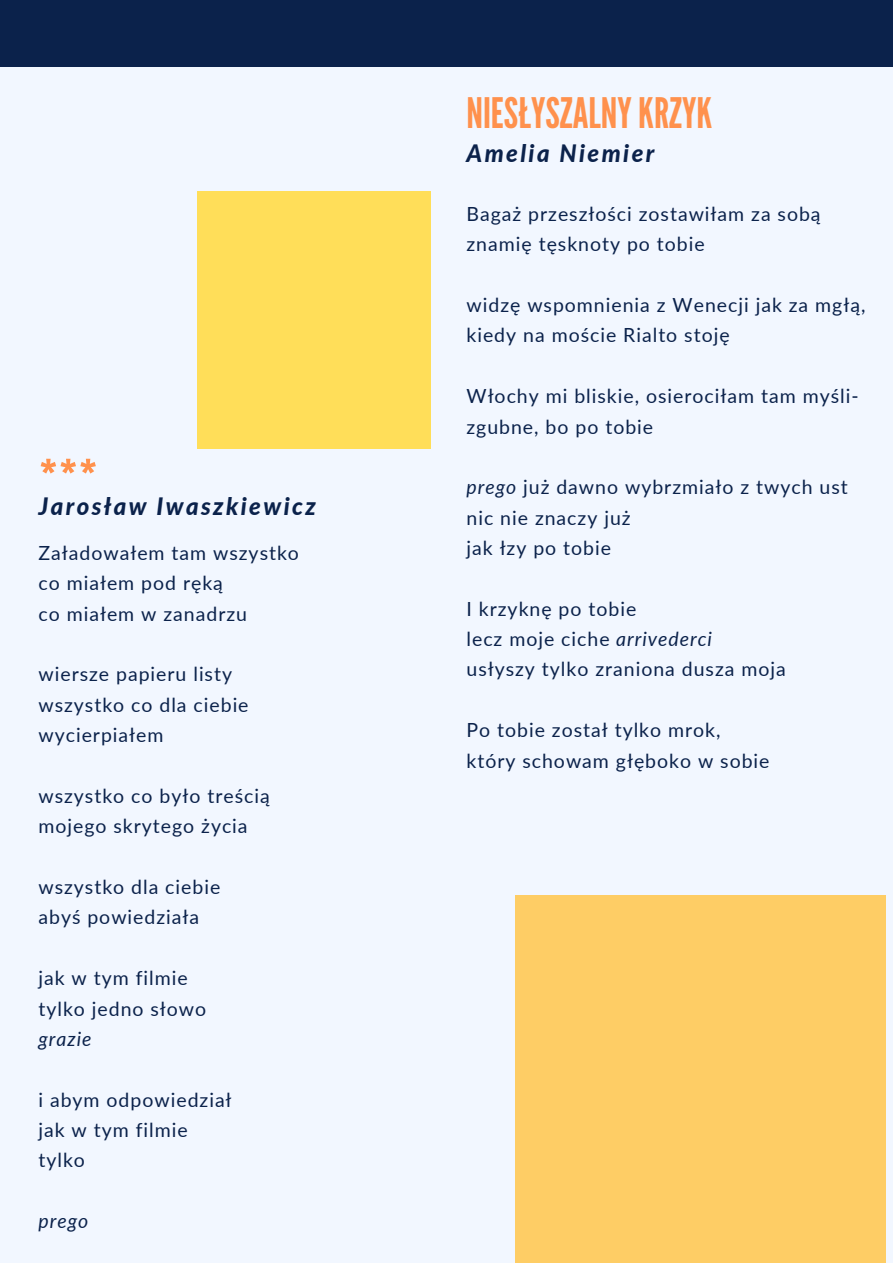
<style>
.page{position:relative;width:893px;height:1264px;background:#fff}
.page>*{position:absolute;margin:0;border:0;box-sizing:border-box;transform-origin:0 0}
.t1{font:60px "League Gothic";color:#ff914d}
.t2{font:42px "League Gothic";color:#ff914d}
.t3{font:italic 800 24px "Lato";letter-spacing:.1em;color:#0b224b}
.t4{font:19.5px "Lato";letter-spacing:.05em;color:#0b224b}
.t5{font:italic 19.5px "Lato";letter-spacing:.05em;color:#0b224b}
.s1{font-style:italic}
</style>
<div class="page">
<div style="left:0;top:0;width:892px;height:1262px;background:#f2f7ff"></div>
<div style="left:0;top:0;width:892px;height:67px;background:#0b224b"></div>
<div style="left:515px;top:895px;width:370px;height:367px;background:#fecd65"></div>
<div style="left:197px;top:191px;width:233px;height:257px;background:#ffde59"></div>
<p class="t1" style="left:38px;top:446px;width:61px">***</p>
<p class="t3" style="left:38px;top:491px;width:279px">Jarosław Iwaszkiewicz</p>
<p class="t4" style="left:38px;top:541px;width:262px">Załadowałem tam wszystko</p>
<p class="t4" style="left:38px;top:571px;width:186px">co miałem pod ręką</p>
<p class="t4" style="left:38px;top:601px;width:210px">co miałem w zanadrzu</p>
<p class="t4" style="left:38px;top:662px;width:195px">wiersze papieru listy</p>
<p class="t4" style="left:38px;top:692px;width:212px">wszystko co dla ciebie</p>
<p class="t4" style="left:38px;top:723px;width:126px">wycierpiałem</p>
<p class="t4" style="left:38px;top:783px;width:233px">wszystko co było treścią</p>
<p class="t4" style="left:38px;top:814px;width:211px">mojego skrytego życia</p>
<p class="t4" style="left:38px;top:874px;width:183px">wszystko dla ciebie</p>
<p class="t4" style="left:38px;top:905px;width:162px">abyś powiedziała</p>
<p class="t4" style="left:38px;top:965px;width:151px">jak w tym filmie</p>
<p class="t4" style="left:38px;top:996px;width:169px">tylko jedno słowo</p>
<p class="t5" style="left:38px;top:1026px;width:54px">grazie</p>
<p class="t4" style="left:38px;top:1087px;width:195px">i abym odpowiedział</p>
<p class="t4" style="left:38px;top:1117px;width:151px">jak w tym filmie</p>
<p class="t4" style="left:38px;top:1148px;width:48px">tylko</p>
<p class="t5" style="left:38px;top:1208px;width:51px">prego</p>
<p class="t2" style="left:466px;top:89px;width:247px">NIESŁYSZALNYKRZYK</p>
<p class="t3" style="left:466px;top:138px;width:189px">Amelia Niemier</p>
<p class="t4" style="left:466px;top:202px;width:355px">Bagaż przeszłości zostawiłam za sobą</p>
<p class="t4" style="left:466px;top:232px;width:240px">znamię tęsknoty po tobie</p>
<p class="t4" style="left:466px;top:293px;width:400px">widzę wspomnienia z Wenecji jak za mgłą,</p>
<p class="t4" style="left:466px;top:323px;width:264px">kiedy na moście Rialto stoję</p>
<p class="t4" style="left:466px;top:384px;width:393px">Włochy mi bliskie, osierociłam tam myśli-</p>
<p class="t4" style="left:466px;top:414px;width:188px">zgubne, bo po tobie</p>
<p class="t4" style="left:466px;top:475px;width:383px"><span class="s1">prego</span> już dawno wybrzmiało z twych ust</p>
<p class="t4" style="left:466px;top:505px;width:166px">nic nie znaczy już</p>
<p class="t4" style="left:466px;top:535px;width:146px">jak łzy po tobie</p>
<p class="t4" style="left:466px;top:596px;width:171px">I krzyknę po tobie</p>
<p class="t4" style="left:466px;top:627px;width:247px">lecz moje ciche <span class="s1">arrivederci</span></p>
<p class="t4" style="left:466px;top:657px;width:321px">usłyszy tylko zraniona dusza moja</p>
<p class="t4" style="left:466px;top:718px;width:255px">Po tobie został tylko mrok,</p>
<p class="t4" style="left:466px;top:748px;width:304px">który schowam głęboko w sobie</p>
</div>
